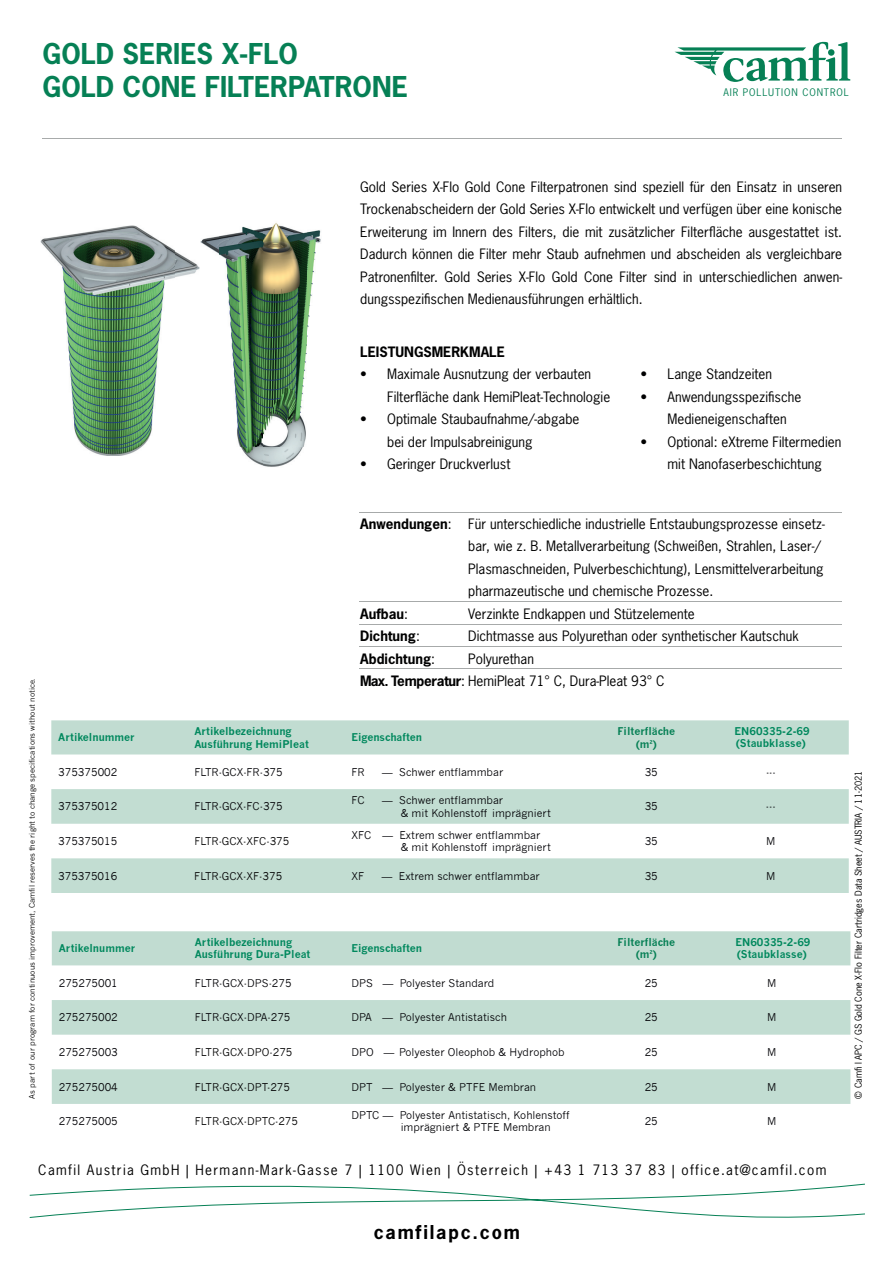
<style>
.page{position:relative;width:893px;height:1263px;background:#fff}
.page>*{position:absolute;margin:0;border:0;box-sizing:border-box;transform-origin:0 0}
.t1{font:700 27px/33px "News Gothic Std";color:#068055}
.t2{font:700 18px "News Gothic Std";letter-spacing:.1em;color:#000001}
.t3{font:13.5px/22.5px "News Gothic Std";color:#000001}
.t4{font:13.5px "News Gothic Std";letter-spacing:.1em;color:#000001}
.t5{font:700 13.5px "News Gothic Std";color:#000001}
.t6{font:10.5px/12.1px "News Gothic";color:#020206}
.t7{font:700 10.5px/12.1px "News Gothic";color:#00885d}
.t8{font:10.5px "News Gothic";color:#000001}
.t9{font:700 10.5px/12.1px "News Gothic";color:#068055;text-align:center}
.t10{font:9.75px "News Gothic Std";letter-spacing:.09em;color:#068055}
.t11{font:9px "News Gothic Std";color:#000001}
.t12{font:7.5px "News Gothic";color:#000001}
.s1{font-weight:700}
.s2{font-weight:400}
</style>
<div class="page">
<svg style="left:674px;top:42px;width:176px;height:40px"></svg>
<div style="left:828px;top:49px;width:6px;height:7px;background:#068055;border-radius:50%"></div>
<div style="left:51px;top:720px;width:798px;height:34px;background:#c1dcd1"></div>
<svg style="left:51px;top:789px;width:798px;height:104px;fill:#c2ddd2"></svg>
<svg style="left:29px;top:1183px;width:836px;height:35px"></svg>
<hr style="left:43px;top:138px;width:799px;height:1px;background:#a8abab">
<img style="left:40px;top:226px;width:159px;height:230px">
<img style="left:175px;top:223px;width:146px;height:37px">
<img style="left:199px;top:260px;width:115px;height:188px">
<img style="left:175px;top:448px;width:128px;height:19px">
<div style="left:52px;top:931px;width:798px;height:34px;background:#c1dcd1"></div>
<svg style="left:52px;top:1000px;width:798px;height:104px;fill:#c2ddd2"></svg>
<hr style="left:360px;top:512px;width:474px;height:1px;background:#a7aaaa">
<hr style="left:360px;top:601px;width:474px;height:1px;background:#a7aaaa">
<hr style="left:360px;top:624px;width:474px;height:1px;background:#a7aaaa">
<hr style="left:360px;top:646px;width:474px;height:1px;background:#a7aaaa">
<hr style="left:360px;top:668px;width:474px;height:1px;background:#a7aaaa">
<h1 class="t1" style="left:43px;top:37px;width:367px">GOLD SERIES X-FLO<br>GOLD CONE FILTERPATRONE</h1>
<p class="t10" style="left:723px;top:86px;width:127px">AIR POLLUTION CONTROL</p>
<p class="t3" style="left:360px;top:175px;width:483px;text-align:justify">Gold Series X-Flo Gold Cone Filterpatronen sind speziell für den Einsatz in unseren Trockenabscheidern der Gold Series X-Flo entwickelt und verfügen über eine konische Erweiterung im Innern des Filters, die mit zusätzlicher Filterfläche ausgestattet ist.<br>Dadurch können die Filter mehr Staub aufnehmen und abscheiden als vergleichbare Patronenfilter. Gold Series X-Flo Gold Cone Filter sind in unterschiedlichen anwen&shy;dungsspezifischen Medienausführungen erhältlich.</p>
<p class="t5" style="left:360px;top:343px;width:146px">LEISTUNGSMERKMALE</p>
<p class="t3" style="left:387px;top:363px;width:225px;text-indent:-27px">• Maximale Ausnutzung der verbauten<br>Filterfläche dank HemiPleat-Technologie</p>
<p class="t3" style="left:387px;top:408px;width:194px;text-indent:-27px">• Optimale Staubaufnahme/-abgabe bei der Impulsabreinigung</p>
<p class="t3" style="left:360px;top:453px;width:152px">• Geringer Druckverlust</p>
<p class="t3" style="left:641px;top:363px;width:133px">• Lange Standzeiten</p>
<p class="t3" style="left:668px;top:385px;width:135px;text-indent:-27px">• Anwendungsspezifische<br>Medieneigenschaften</p>
<p class="t3" style="left:641px;top:430px;width:202px;text-align:center">• Optional: eXtreme Filtermedien mit Nanofaserbeschichtung</p>
<p class="t12" style="left:28px;top:1098px;width:422px;rotate:-90deg">As part of our program for continuous improvement, Camfil reserves the right to change specifications without notice.</p>
<p class="t3" style="left:360px;top:512px;width:466px"><span class="s1">Anwendungen</span>: Für unterschiedliche industrielle Entstaubungsprozesse einsetz-</p>
<p class="t3" style="left:468px;top:535px;width:354px">bar, wie z. B. Metallverarbeitung (Schweißen, Strahlen, Laser-/</p>
<p class="t3" style="left:468px;top:557px;width:357px">Plasmaschneiden, Pulverbeschichtung), Lensmittelverarbeitung</p>
<p class="t3" style="left:468px;top:580px;width:246px">pharmazeutische und chemische Prozesse.</p>
<p class="t5" style="left:360px;top:605px;width:49px">Aufbau<span class="s2">:</span></p>
<p class="t3" style="left:468px;top:602px;width:228px">Verzinkte Endkappen und Stützelemente</p>
<p class="t5" style="left:360px;top:627px;width:61px">Dichtung<span class="s2">:</span></p>
<p class="t3" style="left:468px;top:625px;width:332px">Dichtmasse aus Polyurethan oder synthetischer Kautschuk</p>
<p class="t5" style="left:360px;top:650px;width:76px">Abdichtung<span class="s2">:</span></p>
<p class="t3" style="left:360px;top:647px;width:306px;text-indent:108px">Polyurethan<br><span class="s1">Max. Temperatur</span>: HemiPleat 71° C, Dura-Pleat 93° C</p>
<p class="t7" style="left:58px;top:731px;width:78px">Artikelnummer</p>
<p class="t7" style="left:194px;top:725px;width:116px">Artikelbezeichnung<br>Ausführung HemiPleat</p>
<p class="t7" style="left:351px;top:731px;width:72px">Eigenschaften</p>
<p class="t9" style="left:617px;top:725px;width:59px">Filterfläche (m²)</p>
<p class="t7" style="left:735px;top:725px;width:77px;line-height:11.6px">EN60335-2-69 (Staubklasse)</p>
<p class="t6" style="left:58px;top:766px;width:61px">375375002</p>
<p class="t6" style="left:194px;top:766px;width:90px">FLTR-GCX-FR-375</p>
<p class="t6" style="left:351px;top:766px;width:15px">FR</p>
<p class="t6" style="left:382px;top:766px;width:123px">— Schwer entflammbar</p>
<p class="t6" style="left:645px;top:766px;width:15px">35</p>
<p class="t6" style="left:766px;top:766px;width:11px">---</p>
<p class="t6" style="left:58px;top:800px;width:61px">375375012</p>
<p class="t6" style="left:194px;top:800px;width:90px">FLTR-GCX-FC-375</p>
<p class="t6" style="left:351px;top:794px;width:15px">FC</p>
<p class="t6" style="left:401px;top:794px;width:152px;text-indent:-18px">— Schwer entflammbar<br>&amp; mit Kohlenstoff imprägniert</p>
<p class="t6" style="left:645px;top:800px;width:15px">35</p>
<p class="t6" style="left:766px;top:800px;width:11px">---</p>
<p class="t6" style="left:58px;top:835px;width:61px">375375015</p>
<p class="t8" style="left:194px;top:835px;width:97px">FLTR-GCX-XFC-375</p>
<p class="t6" style="left:401px;top:829px;width:152px;text-indent:-49px">XFC — Extrem schwer entflammbar<br>&amp; mit Kohlenstoff imprägniert</p>
<p class="t6" style="left:645px;top:835px;width:15px">35</p>
<p class="t6" style="left:766px;top:835px;width:11px">M</p>
<p class="t6" style="left:58px;top:870px;width:61px">375375016</p>
<p class="t8" style="left:194px;top:870px;width:89px">FLTR-GCX-XF-375</p>
<p class="t6" style="left:351px;top:870px;width:14px">XF</p>
<p class="t6" style="left:382px;top:870px;width:160px">— Extrem schwer entflammbar</p>
<p class="t6" style="left:645px;top:870px;width:15px">35</p>
<p class="t6" style="left:766px;top:870px;width:11px">M</p>
<p class="t7" style="left:59px;top:942px;width:78px">Artikelnummer</p>
<p class="t7" style="left:195px;top:936px;width:117px">Artikelbezeichnung<br>Ausführung Dura-Pleat</p>
<p class="t7" style="left:351px;top:942px;width:72px">Eigenschaften</p>
<p class="t9" style="left:617px;top:936px;width:59px">Filterfläche (m²)</p>
<p class="t7" style="left:735px;top:936px;width:77px;line-height:11.6px">EN60335-2-69 (Staubklasse)</p>
<p class="t6" style="left:59px;top:977px;width:61px">275275001</p>
<p class="t6" style="left:195px;top:977px;width:98px">FLTR-GCX-DPS-275</p>
<p class="t6" style="left:351px;top:977px;width:144px">DPS — Polyester Standard</p>
<p class="t6" style="left:645px;top:977px;width:15px">25</p>
<p class="t6" style="left:767px;top:977px;width:11px">M</p>
<p class="t6" style="left:59px;top:1011px;width:61px">275275002</p>
<p class="t6" style="left:195px;top:1011px;width:97px">FLTR-GCX-DPA-275</p>
<p class="t6" style="left:351px;top:1011px;width:157px">DPA — Polyester Antistatisch</p>
<p class="t6" style="left:645px;top:1011px;width:15px">25</p>
<p class="t6" style="left:767px;top:1011px;width:11px">M</p>
<p class="t6" style="left:59px;top:1046px;width:61px">275275003</p>
<p class="t8" style="left:195px;top:1046px;width:99px">FLTR-GCX-DPO-275</p>
<p class="t6" style="left:351px;top:1046px;width:215px">DPO — Polyester Oleophob &amp; Hydrophob</p>
<p class="t6" style="left:645px;top:1046px;width:15px">25</p>
<p class="t6" style="left:767px;top:1046px;width:11px">M</p>
<p class="t6" style="left:59px;top:1081px;width:61px">275275004</p>
<p class="t8" style="left:195px;top:1081px;width:97px">FLTR-GCX-DPT-275</p>
<p class="t6" style="left:351px;top:1081px;width:186px">DPT — Polyester &amp; PTFE Membran</p>
<p class="t6" style="left:645px;top:1081px;width:15px">25</p>
<p class="t6" style="left:767px;top:1081px;width:11px">M</p>
<p class="t6" style="left:59px;top:1115px;width:61px">275275005</p>
<p class="t8" style="left:195px;top:1115px;width:105px">FLTR-GCX-DPTC-275</p>
<p class="t6" style="left:401px;top:1109px;width:170px;text-indent:-49px">DPTC — Polyester Antistatisch, Kohlenstoff imprägniert &amp; PTFE Membran</p>
<p class="t6" style="left:645px;top:1115px;width:15px">25</p>
<p class="t6" style="left:767px;top:1115px;width:11px">M</p>
<p class="t4" style="left:38px;top:1161px;width:790px">Camfil Austria GmbH | Hermann-Mark-Gasse 7 | 1100 Wien | Österreich | +43 1 713 37 83 | office.at@camfil.com</p>
<p class="t11" style="left:852px;top:1098px;width:329px;rotate:-90deg">© Camfi l APC / GS Gold Cone X-Flo Filter Cartridges Data Sheet / AUSTRIA / 11-2021</p>
<h2 class="t2" style="left:374px;top:1220px;width:148px">camfilapc.com</h2>
</div>
